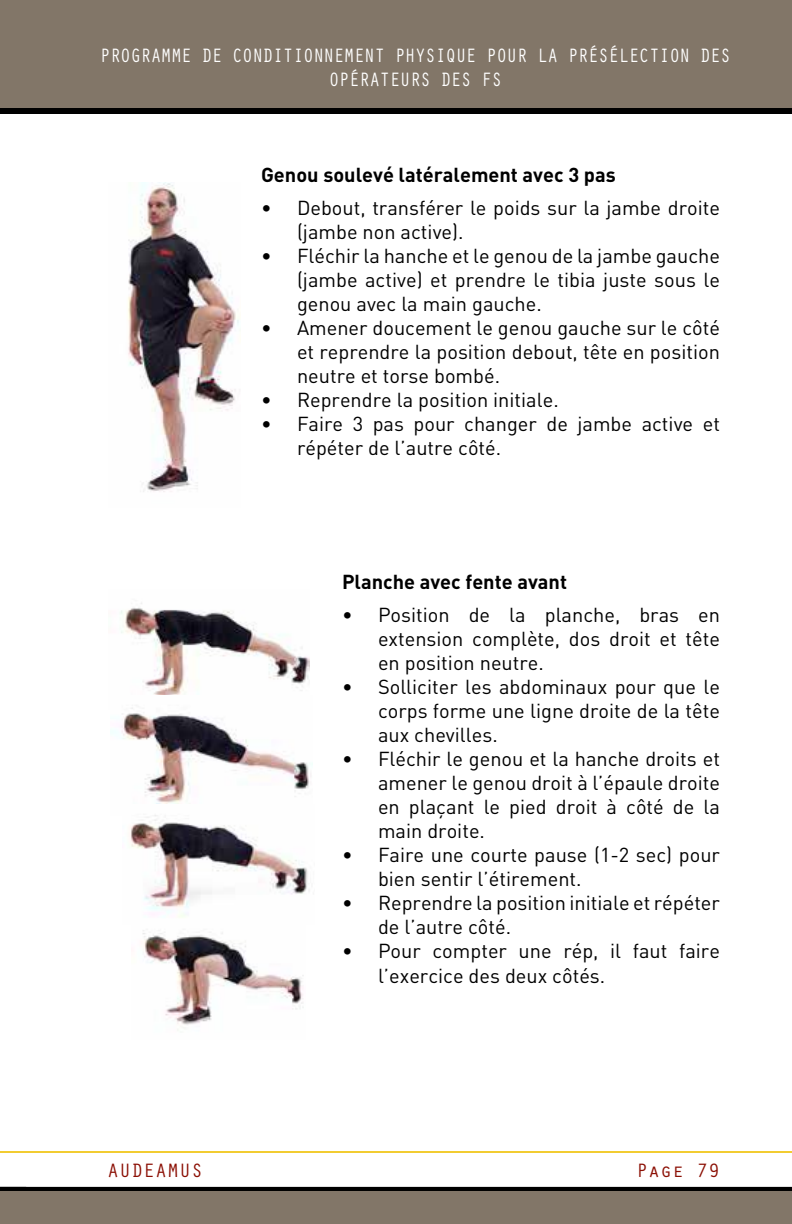
<style>
.page{position:relative;width:792px;height:1224px;background:#fff}
.page>*{position:absolute;margin:0;border:0;box-sizing:border-box;transform-origin:0 0}
.t1{font:20px/24px "DIN";color:#000}
.t2{font:20px/24px "Orator Std";letter-spacing:-.035em;color:#fff;text-align:center;scale:.9 1}
.t3{font:700 20px "DIN";color:#000}
.t4{font:20px "Orator Std";color:#8b0f04}
</style>
<div class="page">
<div style="left:0;top:108px;width:792px;height:6px;background:#000"></div>
<div style="left:0;top:1187px;width:792px;height:8px;background:#000"></div>
<div style="left:0;top:1191px;width:792px;height:33px;background:#827668"></div>
<div style="left:0;top:0;width:792px;height:108px;background:#827668"></div>
<hr style="left:0;top:1151px;width:792px;height:2px;background:#f2cc31">
<img style="left:128px;top:182px;width:111px;height:310px">
<img style="left:120px;top:603px;width:190px;height:92px">
<img style="left:111px;top:708px;width:202px;height:96px">
<img style="left:130px;top:815px;width:180px;height:103px">
<img style="left:142px;top:930px;width:162px;height:98px">
<p class="t2" style="left:100px;top:43px;width:703px">PROGRAMME DE CONDITIONNEMENT PHYSIQUE POUR LA PRÉSÉLECTION DES<br>OPÉRATEURS DES FS</p>
<p class="t3" style="left:261px;top:162px;width:356px">Genou soulevé latéralement avec 3 pas</p>
<p class="t1" style="left:297px;top:196px;width:425px;text-indent:-36px">• Debout, transférer le poids sur la jambe droite (jambe non active).</p>
<p class="t1" style="left:297px;top:244px;width:424px;text-align:justify;text-indent:-36px">• Fléchir la hanche et le genou de la jambe gauche (jambe active) et prendre le tibia juste sous le genou avec la main gauche.</p>
<p class="t1" style="left:297px;top:316px;width:425px;text-align:justify;text-indent:-36px">• Amener doucement le genou gauche sur le côté et reprendre la position debout, tête en position neutre et torse bombé.</p>
<p class="t1" style="left:261px;top:388px;width:299px">• Reprendre la position initiale.</p>
<p class="t1" style="left:297px;top:412px;width:424px;text-indent:-36px">• Faire 3 pas pour changer de jambe active et répéter de l’autre côté.</p>
<p class="t3" style="left:342px;top:569px;width:227px">Planche avec fente avant</p>
<p class="t1" style="left:378px;top:602px;width:343px;text-align:justify;text-indent:-36px">• Position de la planche, bras en extension complète, dos droit et tête en position neutre.</p>
<p class="t1" style="left:378px;top:674px;width:344px;text-align:justify;text-indent:-36px">• Solliciter les abdominaux pour que le corps forme une ligne droite de la tête aux chevilles.</p>
<p class="t1" style="left:378px;top:746px;width:343px;text-align:justify;text-indent:-36px">• Fléchir le genou et la hanche droits et amener le genou droit à l’épaule droite en plaçant le pied droit à côté de la main droite.</p>
<p class="t1" style="left:378px;top:842px;width:343px;text-indent:-36px">• Faire une courte pause (1-2 sec) pour bien sentir l’étirement.</p>
<p class="t1" style="left:378px;top:890px;width:343px;text-indent:-36px">• Reprendre la position initiale et répéter de l’autre côté.</p>
<p class="t1" style="left:378px;top:938px;width:343px;line-height:25px;text-indent:-36px">• Pour compter une rép, il faut faire l’exercice des deux côtés.</p>
<p class="t4" style="left:107px;top:1156px;width:97px">AUDEAMUS</p>
<p class="t4" style="left:636px;top:1156px;width:85px">Page 79</p>
</div>
